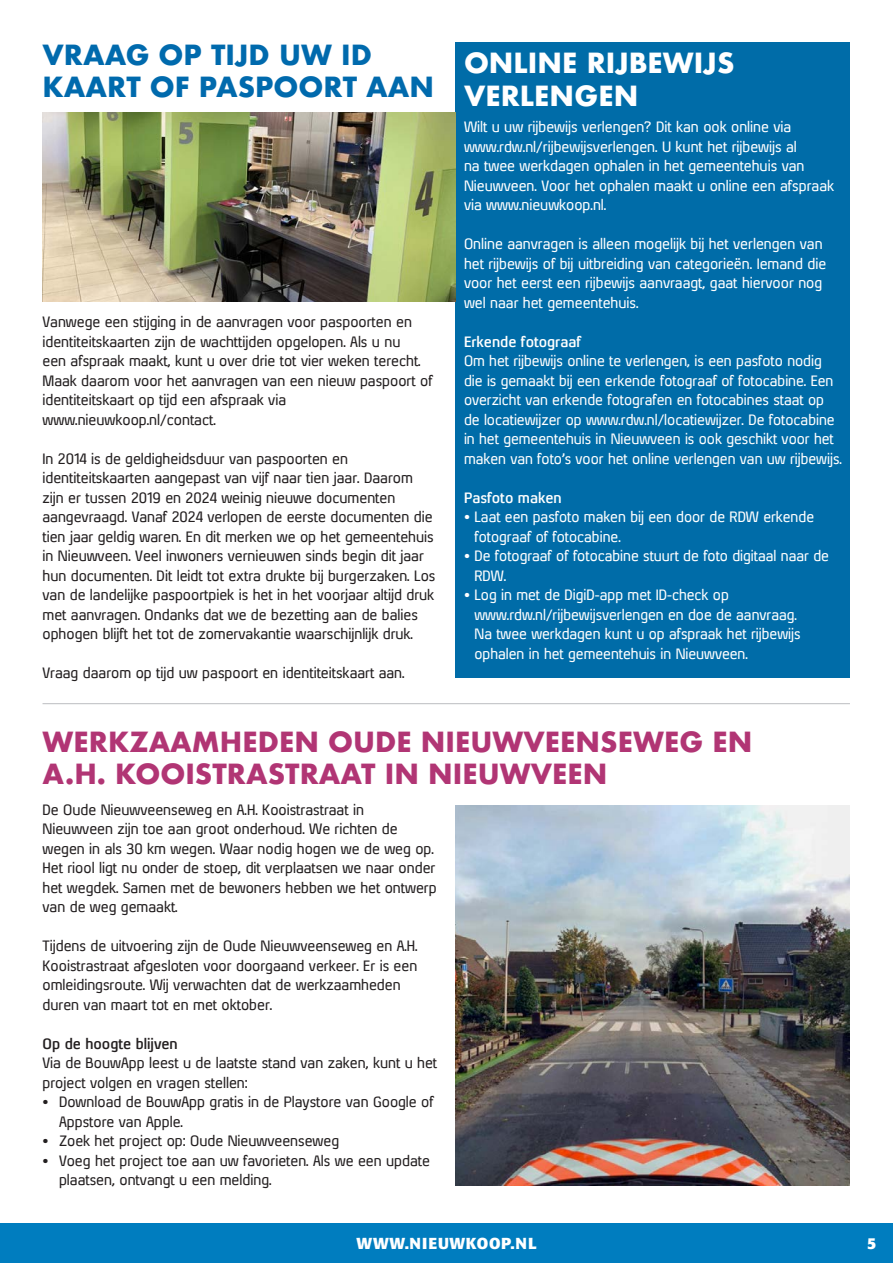
<style>
.page{position:relative;width:893px;height:1263px;background:#fff}
.page>*{position:absolute;margin:0;border:0;box-sizing:border-box;transform-origin:0 0}
.t1{font:700 27px/32.4px "Futura";color:#b13574}
.t2{font:700 27px/32.4px "Futura";color:#006aad}
.t3{font:700 27px/32.4px "Futura";color:#fff}
.t4{font:700 15.75px "Formata";letter-spacing:.05em;color:#fff}
.t5{font:14.25px/19.5px "Xenu";color:#231f20}
.t6{font:14.25px/19.5px "Xenu";color:#fff}
.t7{font:700 14.25px "Xenu";color:#fff}
.t8{font:700 14.25px "Xenu";color:#231f20}
</style>
<div class="page">
<div style="left:455px;top:43px;width:395px;height:635px;background:#006ca8"></div>
<img style="left:43px;top:113px;width:412px;height:189px">
<hr style="left:43px;top:703px;width:807px;height:1px;background:#bcbdc0">
<img style="left:455px;top:805px;width:395px;height:380px">
<div style="left:0;top:1224px;width:893px;height:39px;background:#007dbf"></div>
<h1 class="t2" style="left:43px;top:39px;width:393px">VRAAG OP TIJD UW ID<br>KAART OF PASPOORT AAN</h1>
<p class="t5" style="left:43px;top:312px;width:392px">Vanwege een stijging in de aanvragen voor paspoorten en identiteitskaarten zijn de wachttijden opgelopen. Als u nu<br>een afspraak maakt, kunt u over drie tot vier weken terecht.<br>Maak daarom voor het aanvragen van een nieuw paspoort of identiteitskaart op tijd een afspraak via www.nieuwkoop.nl/contact.</p>
<p class="t5" style="left:43px;top:448px;width:394px">In 2014 is de geldigheidsduur van paspoorten en identiteitskaarten aangepast van vijf naar tien jaar. Daarom zijn er tussen 2019 en 2024 weinig nieuwe documenten aangevraagd. Vanaf 2024 verlopen de eerste documenten die tien jaar geldig waren. En dit merken we op het gemeentehuis in Nieuwveen. Veel inwoners vernieuwen sinds begin dit jaar hun documenten. Dit leidt tot extra drukte bij burgerzaken. Los van de landelijke paspoortpiek is het in het voorjaar altijd druk met aanvragen. Ondanks dat we de bezetting aan de balies ophogen blijft het tot de zomervakantie waarschijnlijk druk.</p>
<p class="t5" style="left:43px;top:663px;width:364px">Vraag daarom op tijd uw paspoort en identiteitskaart aan.</p>
<h1 class="t3" style="left:464px;top:47px;width:272px">ONLINE RIJBEWIJS<br>VERLENGEN</h1>
<p class="t6" style="left:464px;top:117px;width:372px">Wilt u uw rijbewijs verlengen? Dit kan ook online via www.rdw.nl/rijbewijsverlengen. U kunt het rijbewijs al<br>na twee werkdagen ophalen in het gemeentehuis van Nieuwveen. Voor het ophalen maakt u online een afspraak via www.nieuwkoop.nl.</p>
<p class="t6" style="left:464px;top:234px;width:364px">Online aanvragen is alleen mogelijk bij het verlengen van het rijbewijs of bij uitbreiding van categorieën. Iemand die voor het eerst een rijbewijs aanvraagt, gaat hiervoor nog wel naar het gemeentehuis.</p>
<p class="t7" style="left:464px;top:333px;width:119px">Erkende fotograaf</p>
<p class="t6" style="left:464px;top:351px;width:379px">Om het rijbewijs online te verlengen, is een pasfoto nodig die is gemaakt bij een erkende fotograaf of fotocabine. Een overzicht van erkende fotografen en fotocabines staat op de locatiewijzer op www.rdw.nl/locatiewijzer. De fotocabine in het gemeentehuis in Nieuwveen is ook geschikt voor het maken van foto’s voor het online verlengen van uw rijbewijs.</p>
<p class="t7" style="left:464px;top:489px;width:99px">Pasfoto maken</p>
<p class="t6" style="left:474px;top:507px;width:341px;text-indent:-10px">• Laat een pasfoto maken bij een door de RDW erkende fotograaf of fotocabine.</p>
<p class="t6" style="left:474px;top:546px;width:356px;text-indent:-10px">• De fotograaf of fotocabine stuurt de foto digitaal naar de<br>RDW.</p>
<p class="t6" style="left:474px;top:585px;width:328px;text-indent:-10px">• Log in met de DigiD-app met ID-check op www.rdw.nl/rijbewijsverlengen en doe de aanvraag.<br>Na twee werkdagen kunt u op afspraak het rijbewijs ophalen in het gemeentehuis in Nieuwveen.</p>
<h1 class="t1" style="left:43px;top:725px;width:711px">WERKZAAMHEDEN OUDE NIEUWVEENSEWEG EN<br>A.H. KOOISTRASTRAAT IN NIEUWVEEN</h1>
<p class="t5" style="left:43px;top:799px;width:396px">De Oude Nieuwveenseweg en A.H. Kooistrastraat in Nieuwveen zijn toe aan groot onderhoud. We richten de wegen in als 30 km wegen. Waar nodig hogen we de weg op.<br>Het riool ligt nu onder de stoep, dit verplaatsen we naar onder het wegdek. Samen met de bewoners hebben we het ontwerp van de weg gemaakt.</p>
<p class="t5" style="left:43px;top:936px;width:377px">Tijdens de uitvoering zijn de Oude Nieuwveenseweg en A.H.<br>Kooistrastraat afgesloten voor doorgaand verkeer. Er is een omleidingsroute. Wij verwachten dat de werkzaamheden duren van maart tot en met oktober.</p>
<p class="t8" style="left:43px;top:1035px;width:137px">Op de hoogte blijven</p>
<p class="t5" style="left:43px;top:1053px;width:396px">Via de BouwApp leest u de laatste stand van zaken, kunt u het project volgen en vragen stellen:</p>
<p class="t5" style="left:59px;top:1092px;width:376px;text-indent:-17px">• Download de BouwApp gratis in de Playstore van Google of<br>Appstore van Apple.</p>
<p class="t5" style="left:43px;top:1131px;width:298px">• Zoek het project op: Oude Nieuwveenseweg</p>
<p class="t5" style="left:59px;top:1150px;width:372px;text-indent:-17px">• Voeg het project toe aan uw favorieten. Als we een update plaatsen, ontvangt u een melding.</p>
<p class="t4" style="left:356px;top:1233px;width:182px">WWW.NIEUWKOOP.NL</p>
<p class="t4" style="left:867px;top:1233px;width:11px">5</p>
</div>
